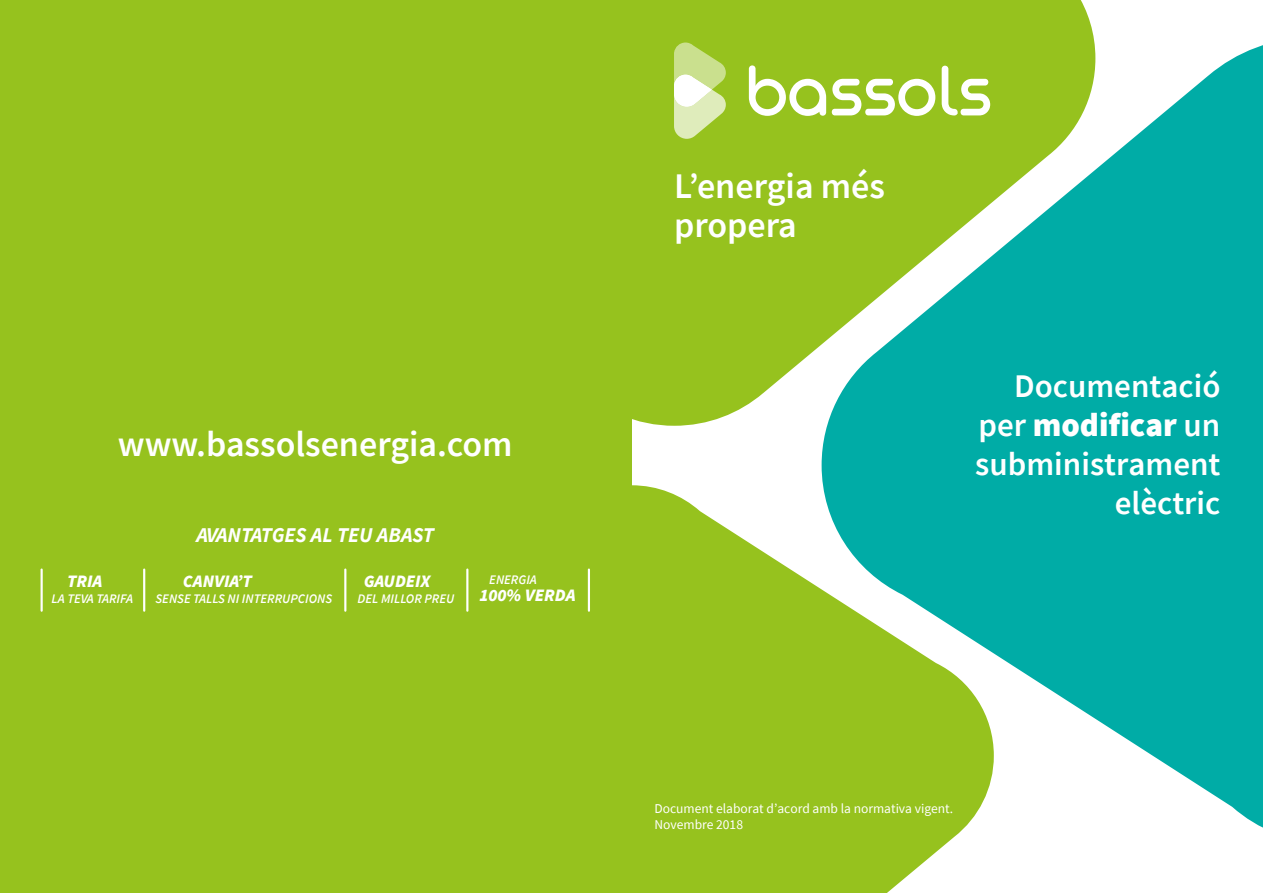
<style>
.page{position:relative;width:1263px;height:893px;background:#fff}
.page>*{position:absolute;margin:0;border:0;box-sizing:border-box;transform-origin:0 0}
.t1{font:600 36px/39.2px "Source Sans Pro";color:#fff}
.t2{font:600 33px/39px "Source Sans Pro";color:#fff;text-align:right}
.t3{font:italic 700 21px "Source Sans Pro";color:#fff}
.t4{font:italic 900 17.4px "Source Sans Pro";color:#fff}
.t5{font:13.5px/16.5px "Source Sans Pro";color:#fff}
.t6{font:italic 600 13.05px "Source Sans Pro";color:#fff}
.s1{font-weight:900}
</style>
<div class="page">
<div style="left:0;top:0;width:631px;height:893px;background:#96c21e"></div>
<svg style="left:822px;top:45px;width:441px;height:783px;fill:#00aca6"></svg>
<svg style="left:631px;top:485px;width:363px;height:408px;fill:#96c21e"></svg>
<svg style="left:631px;top:0;width:464px;height:426px;fill:#96c21e"></svg>
<svg style="left:749px;top:65px;width:77px;height:51px"></svg>
<svg style="left:832px;top:79px;width:103px;height:37px"></svg>
<svg style="left:942px;top:66px;width:48px;height:49px"></svg>
<svg style="left:674px;top:43px;width:52px;height:96px"></svg>
<hr style="left:143px;top:569px;width:2px;height:42px;background:#fff">
<hr style="left:41px;top:569px;width:2px;height:42px;background:#fff">
<hr style="left:344px;top:569px;width:2px;height:42px;background:#fff">
<hr style="left:466px;top:569px;width:2px;height:42px;background:#fff">
<hr style="left:588px;top:569px;width:2px;height:42px;background:#fff">
<h1 class="t1" style="left:118px;top:424px;width:396px">www.bassolsenergia.com</h1>
<h3 class="t4" style="left:67px;top:569px;width:37px">TRIA</h3>
<h3 class="t3" style="left:196px;top:521px;width:239px">AVANTATGES AL TEU ABAST</h3>
<h3 class="t4" style="left:183px;top:569px;width:71px">CANVIA’T</h3>
<h3 class="t4" style="left:364px;top:569px;width:68px">GAUDEIX</h3>
<p class="t6" style="left:489px;top:571px;width:49px">ENERGIA</p>
<p class="t6" style="left:52px;top:590px;width:83px">LA TEVA TARIFA</p>
<h3 class="t4" style="left:479px;top:584px;width:98px">100% VERDA</h3>
<p class="t6" style="left:155px;top:590px;width:178px">SENSE TALLS NI INTERRUPCIONS</p>
<p class="t6" style="left:358px;top:590px;width:98px">DEL MILLOR PREU</p>
<h1 class="t1" style="left:674px;top:166px;width:212px">L’energia més propera</h1>
<h2 class="t2" style="left:975px;top:366px;width:247px">Documentació per <span class="s1">modificar</span> un subministrament elèctric</h2>
<p class="t5" style="left:654px;top:800px;width:300px">Document elaborat d’acord amb la normativa vigent.<br>Novembre 2018</p>
</div>
